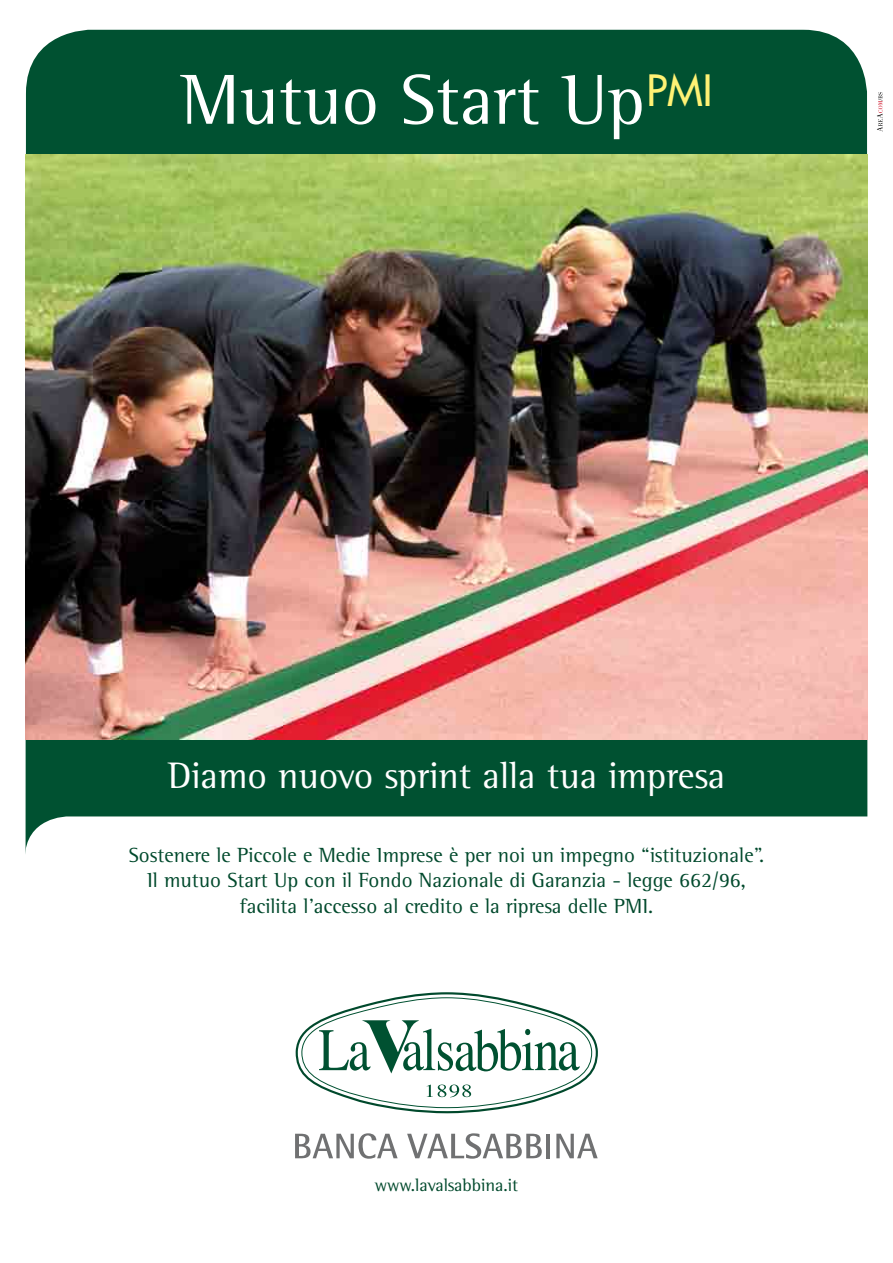
<style>
.page{position:relative;width:893px;height:1263px;background:#fff}
.page>*{position:absolute;margin:0;border:0;box-sizing:border-box;transform-origin:0 0}
.t1{font:72.45px "Rotis Semi Serif Std";color:#fff}
.t2{font:37.8px "Rotis Semi Serif Std";color:#fff}
.t3{font:21px/25.2px "Rotis Semi Serif Std";color:#00492c;text-align:center}
.t4{font:18px "Rotis Semi Serif";color:#00492c}
</style>
<div class="page">
<div style="left:26px;top:30px;width:841px;height:786px;background:#005131"></div>
<svg style="left:877px;top:92px;width:5px;height:39px"></svg>
<img style="left:26px;top:154px;width:841px;height:585px">
<svg style="left:25px;top:816px;width:843px;height:38px"></svg>
<svg style="left:295px;top:1133px;width:103px;height:26px"></svg>
<svg style="left:407px;top:1133px;width:135px;height:26px"></svg>
<hr style="left:546px;top:1134px;width:4px;height:24px;background:#707172">
<svg style="left:556px;top:1134px;width:42px;height:24px"></svg>
<svg style="left:295px;top:992px;width:303px;height:122px"></svg>
<h1 class="t1" style="left:180px;top:57px;width:534px">Mutuo Start Up<sup>PMI</sup></h1>
<h2 class="t2" style="left:168px;top:754px;width:559px">Diamo nuovo sprint alla tua impresa</h2>
<p class="t3" style="left:129px;top:842px;width:637px">Sostenere le Piccole e Medie Imprese è per noi un impegno “istituzionale”.<br>Il mutuo Start Up con il Fondo Nazionale di Garanzia - legge 662/96, facilita l’accesso al credito e la ripresa delle PMI.</p>
<p class="t4" style="left:375px;top:1174px;width:145px">www.lavalsabbina.it</p>
</div>
